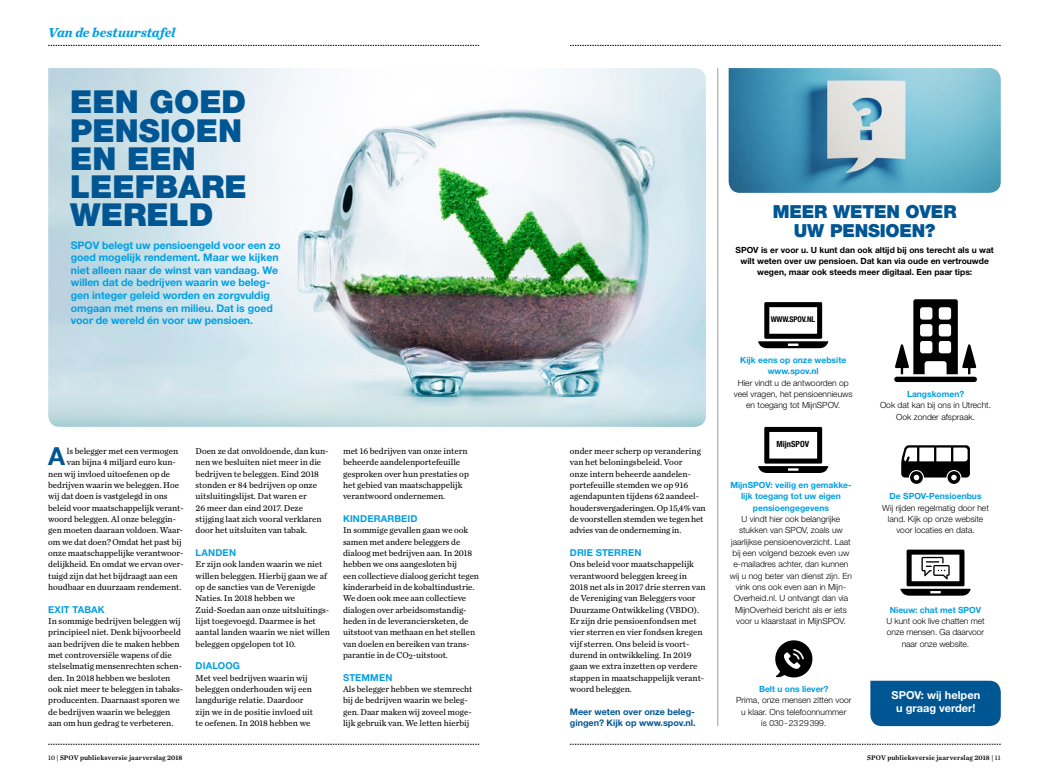
<style>
.page{position:relative;width:1049px;height:780px;background:#fff}
.page>*{position:absolute;margin:0;border:0;box-sizing:border-box;transform-origin:0 0}
.t1{font:900 31.7px/28.2px "Helvetica Neue LT Std";color:#005693}
.t2{font:700 24.8px "Helvetica Neue";color:#005693}
.t3{font:900 18px/19px "Helvetica Neue LT Std";letter-spacing:-.01em;color:#005693;text-align:center}
.t4{font:italic 700 13.5px "Chronicle Text G2";color:#009fe3}
.t5{font:700 11px/13.3px "Helvetica Neue LT Std";color:#fff;text-align:center}
.t6{font:700 10.5px/12.6px "Helvetica Neue LT Std";letter-spacing:-.005em;color:#009fe3}
.t7{font:700 9.5px "Helvetica Neue LT Std";letter-spacing:.015em;color:#009fe3}
.t8{font:700 9px/11.3px "Helvetica Neue LT Std";color:#005693}
.t9{font:8.9px/11.3px "Chronicle Text G2";color:#000}
.t10{font:300 8.5px/11.3px "Helvetica Neue LT Std";color:#000;text-align:center}
.t11{font:700 8.5px/11.3px "Helvetica Neue LT Std";color:#009fe3;text-align:center}
.t12{font:700 8.5px/11.3px "Helvetica Neue LT Std";color:#000;text-align:center}
.t13{font:700 condensed 8.5px "Helvetica Neue LT Std";color:#000}
.t14{font:700 condensed 7.9px "Helvetica Neue LT Std";letter-spacing:-.015em;color:#000}
.t15{font:7px "Chronicle Text G2 Semi";letter-spacing:.015em;color:#000}
.s1{font-family:"Chronicle Text G2"}
</style>
<div class="page">
<img style="left:48px;top:68px;width:658px;height:359px">
<hr style="left:717px;top:68px;width:1px;height:658px;background:#9d9d9c">
<svg style="left:758px;top:427px;width:70px;height:46px"></svg>
<svg style="left:775px;top:640px;width:38px;height:38px"></svg>
<svg style="left:901px;top:445px;width:69px;height:39px"></svg>
<div style="left:894px;top:376px;width:83px;height:6px;background:#000;border-radius:3px"></div>
<svg style="left:895px;top:299px;width:81px;height:75px"></svg>
<div style="left:870px;top:680px;width:131px;height:46px;background:#005693"></div>
<img style="left:729px;top:68px;width:272px;height:125px">
<svg style="left:758px;top:302px;width:70px;height:46px"></svg>
<svg style="left:900px;top:549px;width:70px;height:46px"></svg>
<svg style="left:570px;top:744px;width:431px;height:1px"></svg>
<svg style="left:48px;top:744px;width:431px;height:1px"></svg>
<svg style="left:570px;top:45px;width:431px;height:1px"></svg>
<svg style="left:48px;top:45px;width:431px;height:1px"></svg>
<h3 class="t4" style="left:48px;top:21px;width:129px">Van de bestuurstafel</h3>
<h1 class="t1" style="left:70px;top:88px;width:178px">EEN GOED<br>PENSIOEN<br>EN EEN<br>LEEFBARE<br>WERELD</h1>
<p class="t6" style="left:71px;top:238px;width:211px">SPOV belegt uw pensioengeld voor een zo goed mogelijk rendement. Maar we kijken niet alleen naar de winst van vandaag. We willen dat de bedrijven waarin we beleg&shy;gen integer geleid worden en zorgvuldig omgaan met mens en milieu. Dat is goed voor de wereld én voor uw pensioen.</p>
<h2 class="t2" style="left:48px;top:437px;width:18px">A</h2>
<p class="t9" style="left:67px;top:444px;width:113px">ls belegger met een vermogen</p>
<p class="t9" style="left:67px;top:456px;width:111px">van bijna 4 miljard euro kun-</p>
<p class="t9" style="left:48px;top:467px;width:124px">nen wij invloed uitoefenen op de</p>
<p class="t9" style="left:48px;top:478px;width:132px">bedrijven waarin we beleggen. Hoe</p>
<p class="t9" style="left:48px;top:490px;width:121px">wij dat doen is vastgelegd in ons</p>
<p class="t9" style="left:48px;top:501px;width:137px">beleid voor maatschappelijk verant-</p>
<p class="t9" style="left:48px;top:512px;width:129px">woord beleggen. Al onze beleggin-</p>
<p class="t9" style="left:48px;top:524px;width:136px">gen moeten daaraan voldoen. Waar-</p>
<p class="t9" style="left:48px;top:535px;width:135px">om we dat doen? Omdat het past bij</p>
<p class="t9" style="left:48px;top:546px;width:137px">onze maatschappelijke verantwoor-</p>
<p class="t9" style="left:48px;top:558px;width:137px">delijkheid. En omdat we ervan over-</p>
<p class="t9" style="left:48px;top:569px;width:131px">tuigd zijn dat het bijdraagt aan een</p>
<p class="t9" style="left:48px;top:581px;width:135px">houdbaar en duurzaam rendement.</p>
<p class="t7" style="left:48px;top:603px;width:58px">EXIT TABAK</p>
<p class="t9" style="left:48px;top:615px;width:136px">In sommige bedrijven beleggen wij principieel niet. Denk bijvoorbeeld aan bedrijven die te maken hebben met controversiële wapens of die stelselmatig mensenrechten schen&shy;den. In 2018 hebben we besloten ook niet meer te beleggen in tabaks&shy;producenten. Daarnaast sporen we de bedrijven waarin we beleggen aan om hun gedrag te verbeteren.</p>
<p class="t9" style="left:196px;top:444px;width:134px">Doen ze dat onvoldoende, dan kun&shy;nen we besluiten niet meer in die bedrijven te beleggen. Eind 2018 stonden er 84 bedrijven op onze uitsluitingslijst. Dat waren er<br>26 meer dan eind 2017. Deze stijging laat zich vooral verklaren door het uitsluiten van tabak.</p>
<p class="t7" style="left:196px;top:546px;width:42px">LANDEN</p>
<p class="t9" style="left:196px;top:558px;width:136px">Er zijn ook landen waarin we niet willen beleggen. Hierbij gaan we af op de sancties van de Verenigde<br>Naties. In 2018 hebben we<br>Zuid- Soedan aan onze uitsluitings&shy;lijst toegevoegd. Daarmee is het aantal landen waarin we niet willen beleggen opgelopen tot 10.</p>
<p class="t7" style="left:196px;top:660px;width:46px">DIALOOG</p>
<p class="t9" style="left:196px;top:671px;width:119px">Met veel bedrijven waarin wij beleggen onderhouden wij een langdurige relatie. Daardoor zijn we in de positie invloed uit te oefenen. In 2018 hebben we</p>
<p class="t9" style="left:343px;top:444px;width:127px">met 16 bedrijven van onze intern beheerde aandelenportefeuille gesproken over hun prestaties op het gebied van maatschappelijk verantwoord ondernemen.</p>
<p class="t7" style="left:343px;top:512px;width:76px">KINDERARBEID</p>
<p class="t9" style="left:343px;top:524px;width:138px">In sommige gevallen gaan we ook samen met andere beleggers de dialoog met bedrijven aan. In 2018 hebben we ons aangesloten bij<br>een collectieve dialoog gericht tegen kinderarbeid in de kobaltindustrie.<br>We doen ook mee aan collectieve dialogen over arbeidsomstandig&shy;heden in de leveranciersketen, de uitstoot van methaan en het stellen van doelen en bereiken van trans&shy;parantie in de CO<sub>2</sub>-uitstoot.</p>
<p class="t7" style="left:343px;top:671px;width:51px">STEMMEN</p>
<p class="t9" style="left:343px;top:683px;width:131px">Als belegger hebben we stemrecht bij de bedrijven waarin we beleg&shy;gen. Daar maken wij zoveel moge&shy;lijk gebruik van. We letten hierbij</p>
<p class="t9" style="left:570px;top:444px;width:137px">onder meer scherp op verandering van het beloningsbeleid. Voor<br>onze intern beheerde aandelen&shy;portefeuille stemden we op 916 agendapunten tijdens 62 aandeel&shy;houdersvergaderingen. Op 15,4% van de voorstellen stemden we tegen het advies van de onderneming in.</p>
<p class="t7" style="left:570px;top:546px;width:73px">DRIE STERREN</p>
<p class="t9" style="left:570px;top:558px;width:137px">Ons beleid voor maatschappelijk verantwoord beleggen kreeg in<br>2018 net als in 2017 drie sterren van de Vereniging van Beleggers voor<br>Duurzame Ontwikkeling (VBDO).<br>Er zijn drie pensioenfondsen met vier sterren en vier fondsen kregen vijf sterren. Ons beleid is voort&shy;durend in ontwikkeling. In 2019 gaan we extra inzetten op verdere stappen in maatschappelijk verant&shy;woord beleggen.</p>
<p class="t8" style="left:570px;top:705px;width:127px">Meer weten over onze beleg&shy;gingen? Kijk op www.spov.nl.</p>
<h3 class="t3" style="left:773px;top:202px;width:185px">MEER WETEN OVER<br>UW PENSIOEN?</h3>
<p class="t12" style="left:735px;top:244px;width:260px">SPOV is er voor u. U kunt dan ook altijd bij ons terecht als u wat wilt weten over uw pensioen. Dat kan via oude en vertrouwde wegen, maar ook steeds meer digitaal. Een paar tips:</p>
<p class="t14" style="left:771px;top:314px;width:46px">WWW.SPOV.NL</p>
<p class="t11" style="left:740px;top:354px;width:107px">Kijk eens op onze website www.spov.nl</p>
<p class="t10" style="left:734px;top:377px;width:120px">Hier vindt u de antwoorden op veel vragen, het pensioennieuws en toegang tot MijnSPOV.</p>
<p class="t13" style="left:776px;top:439px;width:34px">MijnSPOV</p>
<p class="t11" style="left:730px;top:479px;width:123px">MijnSPOV: veilig en gemakke&shy;lijk toegang tot uw eigen pensioengegevens</p>
<p class="t10" style="left:730px;top:513px;width:124px">U vindt hier ook belangrijke stukken van SPOV, zoals uw jaarlijkse pensioenoverzicht. Laat bij een volgend bezoek even uw e-mailadres achter, dan kunnen wij u nog beter van dienst zijn. En vink ons ook even aan in Mijn-<br>Overheid.nl. U ontvangt dan via<br>MijnOverheid bericht als er iets voor u klaarstaat in MijnSPOV.</p>
<p class="t11" style="left:759px;top:683px;width:71px">Belt u ons liever?</p>
<p class="t10" style="left:736px;top:694px;width:117px">Prima, onze mensen zitten voor u klaar. Ons telefoonnummer<br>is 030-2329399.</p>
<p class="t11" style="left:907px;top:388px;width:59px">Langskomen?</p>
<p class="t10" style="left:880px;top:399px;width:113px">Ook dat kan bij ons in Utrecht.<br>Ook zonder afspraak.</p>
<p class="t11" style="left:889px;top:490px;width:93px">De SPOV-Pensioenbus</p>
<p class="t10" style="left:882px;top:501px;width:108px">Wij rijden regelmatig door het land. Kijk op onze website voor locaties en data.</p>
<p class="t11" style="left:890px;top:603px;width:93px">Nieuw: chat met SPOV</p>
<p class="t10" style="left:886px;top:615px;width:99px">U kunt ook live chatten met onze mensen. Ga daarvoor naar onze website.</p>
<p class="t5" style="left:891px;top:687px;width:90px">SPOV: wij helpen u graag verder!</p>
<p class="t15" style="left:48px;top:752px;width:136px"><span class="s1">10</span> | SPOV publieksversie jaarverslag 2018</p>
<p class="t15" style="left:867px;top:752px;width:135px">SPOV publieksversie jaarverslag 2018 | <span class="s1">11</span></p>
</div>
